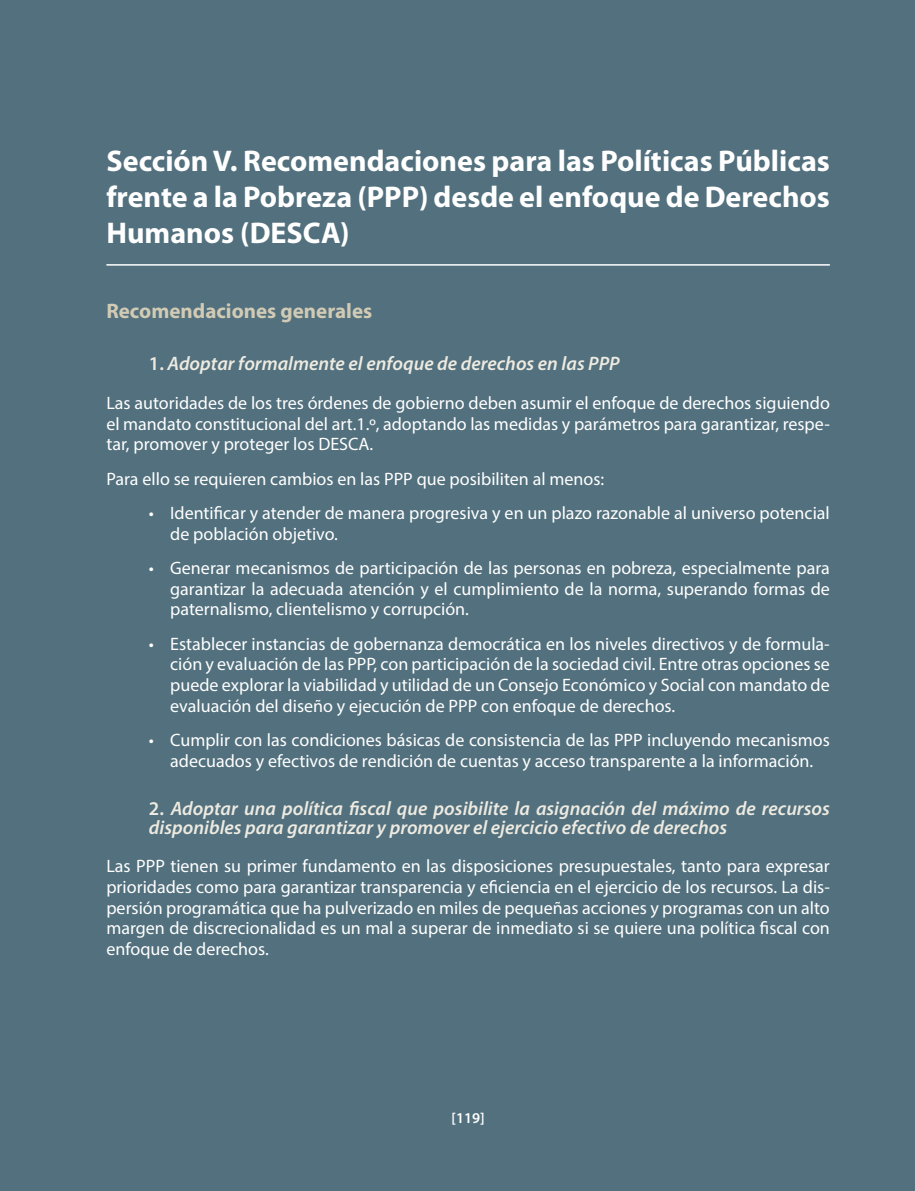
<style>
.page{position:relative;width:915px;height:1191px;background:#fff}
.page>*{position:absolute;margin:0;border:0;box-sizing:border-box;transform-origin:0 0}
.t1{font:700 30px/36px "Myriad Pro";color:#fff;text-align:justify}
.t2{font:700 21px "Myriad Pro";color:#d1cab4}
.t3{font:italic 600 19.5px/18.9px "Myriad Pro";color:#edeae1}
.t4{font:18px/20.7px "Myriad Pro";color:#fff;text-align:justify}
.t5{font:600 15px "Myriad Pro";color:#fff}
.s1{font-style:normal}
</style>
<div class="page">
<div style="left:0;top:0;width:914px;height:1191px;background:#52707d"></div>
<hr style="left:106px;top:264px;width:723px;height:2px;background:#fff">
<h1 class="t1" style="left:106px;top:142px;width:724px">Sección V. Recomendaciones para las Políticas Públicas frente a la Pobreza (PPP) desde el enfoque de Derechos Humanos (DESCA)</h1>
<p class="t2" style="left:106px;top:297px;width:267px">Recomendaciones generales</p>
<p class="t3" style="left:149px;top:354px;width:472px"><span class="s1">1.</span> Adoptar formalmente el enfoque de derechos en las PPP</p>
<p class="t4" style="left:106px;top:392px;width:724px">Las autoridades de los tres órdenes de gobierno deben asumir el enfoque de derechos siguiendo el mandato constitucional del art.1.º, adoptando las medidas y parámetros para garantizar, respe&shy;tar, promover y proteger los DESCA.</p>
<p class="t4" style="left:106px;top:468px;width:499px">Para ello se requieren cambios en las PPP que posibiliten al menos:</p>
<p class="t4" style="left:170px;top:502px;width:661px;text-indent:-21px">• Identificar y atender de manera progresiva y en un plazo razonable al universo potencial de población objetivo.</p>
<p class="t4" style="left:170px;top:557px;width:661px;text-indent:-21px">• Generar mecanismos de participación de las personas en pobreza, especialmente para garantizar la adecuada atención y el cumplimiento de la norma, superando formas de paternalismo, clientelismo y corrupción.</p>
<p class="t4" style="left:170px;top:633px;width:661px;text-indent:-21px">• Establecer instancias de gobernanza democrática en los niveles directivos y de formula&shy;ción y evaluación de las PPP, con participación de la sociedad civil. Entre otras opciones se puede explorar la viabilidad y utilidad de un Consejo Económico y Social con mandato de evaluación del diseño y ejecución de PPP con enfoque de derechos.</p>
<p class="t4" style="left:149px;top:729px;width:682px;text-align:center">• Cumplir con las condiciones básicas de consistencia de las PPP incluyendo mecanismos adecuados y efectivos de rendición de cuentas y acceso transparente a la información.</p>
<p class="t3" style="left:149px;top:798px;width:682px"><span class="s1">2.</span> Adoptar una política fiscal que posibilite la asignación del máximo de recursos disponibles para garantizar y promover el ejercicio efectivo de derechos</p>
<p class="t4" style="left:106px;top:855px;width:724px">Las PPP tienen su primer fundamento en las disposiciones presupuestales, tanto para expresar prioridades como para garantizar transparencia y eficiencia en el ejercicio de los recursos. La dis&shy;persión programática que ha pulverizado en miles de pequeñas acciones y programas con un alto margen de discrecionalidad es un mal a superar de inmediato si se quiere una política fiscal con enfoque de derechos.</p>
<p class="t5" style="left:451px;top:1108px;width:35px">[119]</p>
</div>
